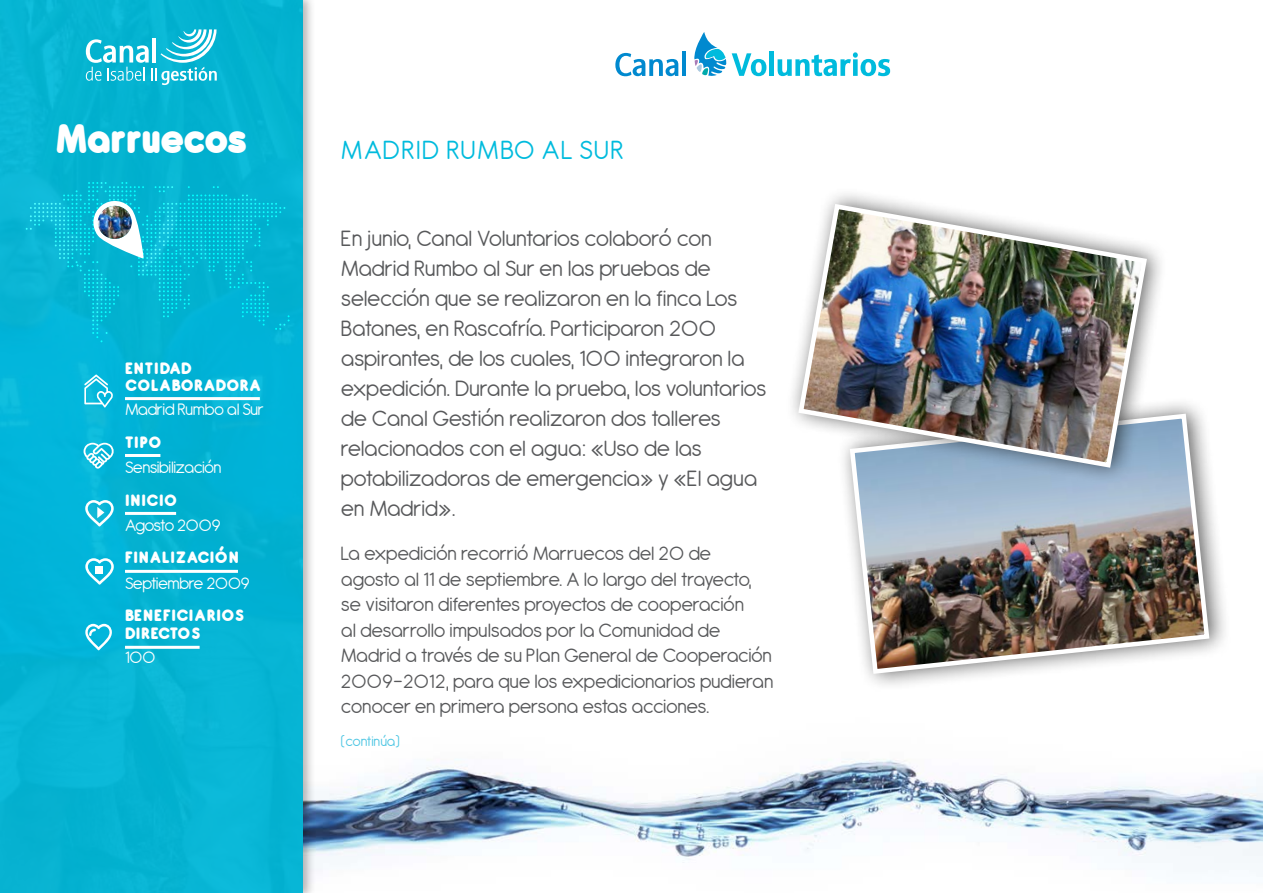
<style>
.page{position:relative;width:1263px;height:893px;background:#fff}
.page>*{position:absolute;margin:0;border:0;box-sizing:border-box;transform-origin:0 0}
.t1{font:800 45px "Antipasto";color:#fff}
.t2{font:28.5px "Antipasto";letter-spacing:.05em;color:#0bd}
.t3{font:24px/30px "Antipasto";letter-spacing:-.02em;color:#58595b}
.t4{font:21px/25.5px "Antipasto";letter-spacing:-.02em;color:#58595b}
.t5{font:800 18px/16.5px "Antipasto";letter-spacing:.05em;color:#fff}
.t6{font:18px "Antipasto";letter-spacing:-.04em;color:#fff}
.t7{font:18px "Antipasto";letter-spacing:-.02em;color:#fff}
.t8{font:15px "Antipasto";letter-spacing:-.015em;color:#4ec6e3}
</style>
<div class="page">
<img style="left:316px;top:759px;width:947px;height:104px">
<div style="left:0;top:0;width:316px;height:893px;background:#000;opacity:.3"></div>
<div style="left:0;top:0;width:303px;height:893px;background:#04b3d4"></div>
<svg style="left:26px;top:182px;width:264px;height:160px"></svg>
<img style="left:98px;top:206px;width:34px;height:33px;border-radius:17px">
<svg style="left:86px;top:29px;width:131px;height:56px"></svg>
<svg style="left:615px;top:53px;width:63px;height:23px"></svg>
<hr style="left:682px;top:52px;width:4px;height:24px;background:#0089cf">
<div style="left:769px;top:52px;width:5px;height:24px;background:#0bd"></div>
<svg style="left:777px;top:52px;width:113px;height:24px"></svg>
<svg style="left:694px;top:32px;width:72px;height:45px"></svg>
<div style="left:836px;top:396px;width:395px;height:295px;background:#000;opacity:.6"></div>
<img style="left:847px;top:411px;width:365px;height:265px">
<svg style="left:84px;top:374px;width:29px;height:34px"></svg>
<hr style="left:125px;top:397px;width:135px;height:3px;background:#fff">
<svg style="left:84px;top:443px;width:30px;height:26px"></svg>
<hr style="left:125px;top:454px;width:35px;height:3px;background:#fff">
<svg style="left:85px;top:500px;width:29px;height:26px"></svg>
<hr style="left:125px;top:512px;width:51px;height:3px;background:#fff">
<svg style="left:85px;top:558px;width:29px;height:27px"></svg>
<hr style="left:125px;top:570px;width:113px;height:3px;background:#fff">
<svg style="left:85px;top:624px;width:27px;height:26px"></svg>
<hr style="left:125px;top:646px;width:75px;height:3px;background:#fff">
<div style="left:785px;top:187px;width:383px;height:298px;background:#000;opacity:.6"></div>
<img style="left:796px;top:201px;width:353px;height:269px">
<h1 class="t1" style="left:55px;top:109px;width:194px">MARRUECOS</h1>
<p class="t5" style="left:125px;top:360px;width:137px">ENTIDAD<br>COLABORADORA</p>
<p class="t6" style="left:125px;top:399px;width:140px">Madrid Rumbo al Sur</p>
<p class="t5" style="left:125px;top:434px;width:38px">TIPO</p>
<p class="t6" style="left:125px;top:457px;width:98px">Sensibilización</p>
<p class="t5" style="left:125px;top:492px;width:54px">INICIO</p>
<p class="t7" style="left:125px;top:515px;width:97px">Agosto 2009</p>
<p class="t5" style="left:125px;top:549px;width:115px">FINALIZACIÓN</p>
<p class="t6" style="left:125px;top:573px;width:126px">Septiembre 2009</p>
<p class="t5" style="left:125px;top:607px;width:121px;line-height:18px">BENEFICIARIOS<br>DIRECTOS</p>
<p class="t6" style="left:125px;top:647px;width:32px">100</p>
<p class="t2" style="left:341px;top:134px;width:284px">Madrid Rumbo al Sur</p>
<p class="t3" style="left:341px;top:224px;width:427px">En junio, Canal Voluntarios colaboró con Madrid Rumbo al Sur en las pruebas de selección que se realizaron en la finca Los Batanes, en Rascafría. Participaron 200 aspirantes, de los cuales, 100 integraron la expedición. Durante la prueba, los voluntarios de Canal Gestión realizaron dos talleres relacionados con el agua: «Uso de las potabilizadoras de emergencia» y «El agua en Madrid».</p>
<p class="t4" style="left:341px;top:541px;width:434px">La expedición recorrió Marruecos del 20 de agosto al 11 de septiembre. A lo largo del trayecto, se visitaron diferentes proyectos de cooperación<br>al desarrollo impulsados por la Comunidad de Madrid a través de su Plan General de Cooperación 2009-2012, para que los expedicionarios pudieran conocer en primera persona estas acciones.</p>
<p class="t8" style="left:341px;top:732px;width:60px">(continúa)</p>
</div>
